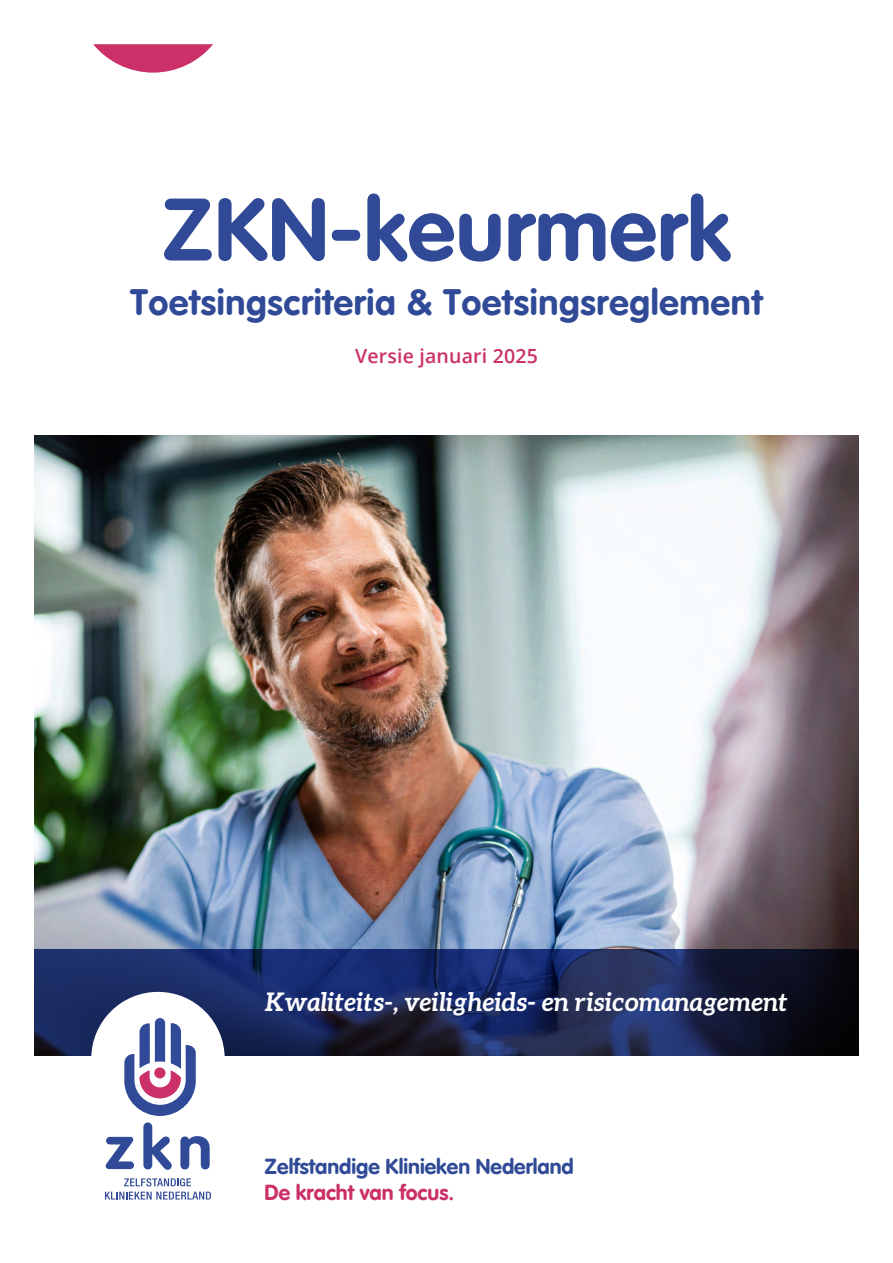
<style>
.page{position:relative;width:893px;height:1263px;background:#fff}
.page>*{position:absolute;margin:0;border:0;box-sizing:border-box;transform-origin:0 0}
.t1{font:87px "VAG Rounded Bold";letter-spacing:.01em;color:#304a97}
.t2{font:36px "VAG Rounded Bold";letter-spacing:.02em;color:#304a97}
.t3{font:italic 700 25.5px "Aleo";color:#fff}
.t4{font:21.3px "VAG Rounded Bold";color:#304a97}
.t5{font:21.3px "VAG Rounded Bold";color:#cb3068}
.t6{font:600 19.5px "Open Sans";letter-spacing:.01em;color:#cb3068}
</style>
<div class="page">
<svg style="left:93px;top:44px;width:120px;height:29px"></svg>
<img style="left:34px;top:435px;width:825px;height:514px">
<svg style="left:34px;top:949px;width:825px;height:106px;background:#182553"></svg>
<div style="left:91px;top:992px;width:134px;height:133px;background:#fff;border-radius:50%"></div>
<svg style="left:124px;top:1018px;width:72px;height:98px"></svg>
<svg style="left:105px;top:1178px;width:106px;height:21px"></svg>
<svg style="left:106px;top:1137px;width:28px;height:32px"></svg>
<svg style="left:143px;top:1122px;width:29px;height:48px"></svg>
<svg style="left:180px;top:1136px;width:30px;height:33px"></svg>
<h1 class="t1" style="left:162px;top:179px;width:570px">ZKN-keurmerk</h1>
<h2 class="t2" style="left:131px;top:281px;width:633px">Toetsingscriteria &amp; Toetsingsreglement</h2>
<p class="t6" style="left:355px;top:342px;width:184px">Versie januari 2025</p>
<p class="t3" style="left:265px;top:987px;width:525px">Kwaliteits-, veiligheids- en risicomanagement</p>
<p class="t4" style="left:265px;top:1154px;width:311px">Zelfstandige Klinieken Nederland</p>
<p class="t5" style="left:265px;top:1179px;width:191px">De kracht van focus.</p>
</div>
